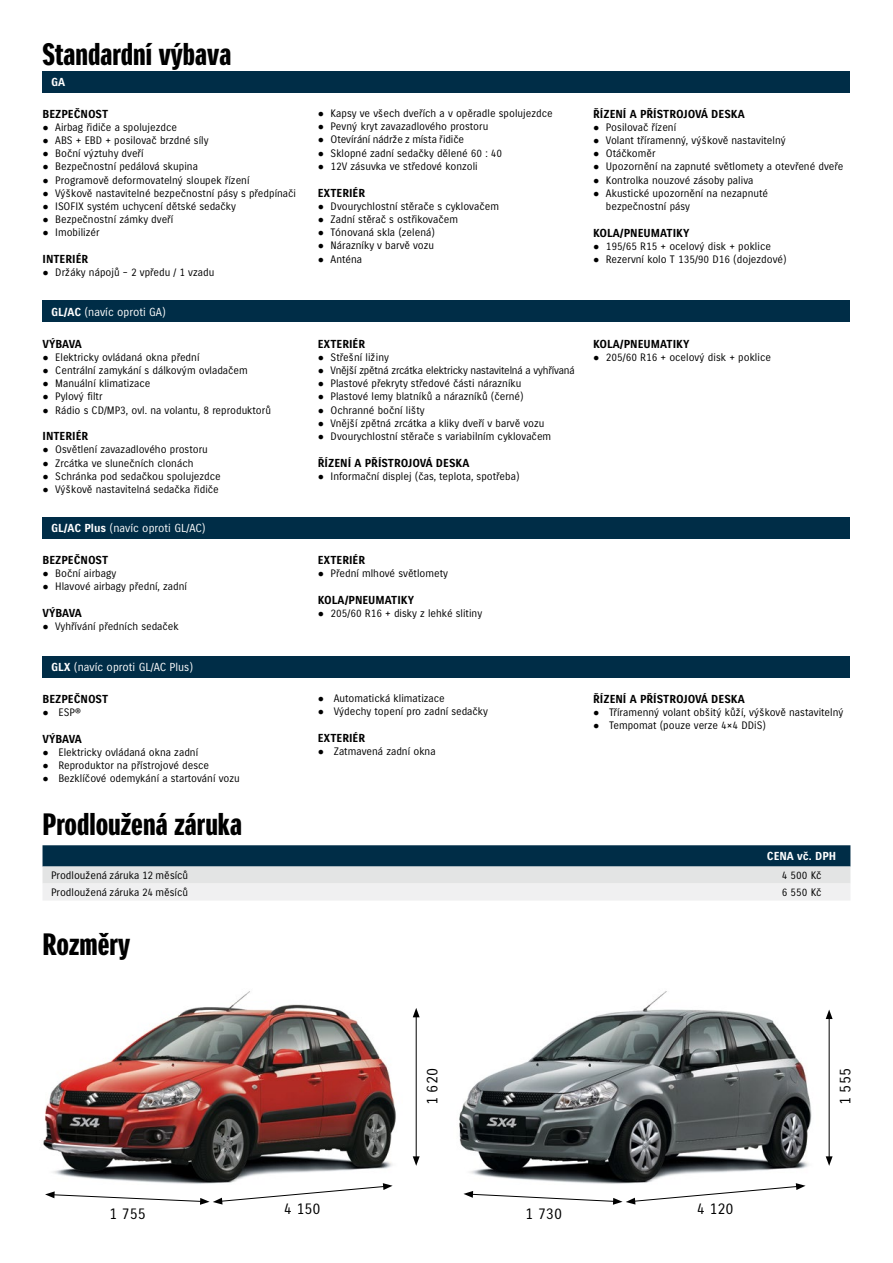
<style>
.page{position:relative;width:893px;height:1263px;background:#fff}
.page>*{position:absolute;margin:0;border:0;box-sizing:border-box;transform-origin:0 0}
.t1{font:30px "Suzuki CE Headline";color:#000}
.t2{font:15px "Suzuki CE";color:#000}
.t3{font:700 11.25px "Suzuki CE";color:#000}
.t4{font:11.25px "Suzuki CE";color:#fff}
.t5{font:700 11.25px "Suzuki CE";color:#fff}
.t6{font:10.5px/13.2px "Suzuki CE";color:#000}
.t7{font:10.5px "Suzuki CE";letter-spacing:-.02em;color:#000}
.s1{font-family:"Arial"}
.s2{font-weight:700}
.s3{font-family:"Suzuki PRO Regular"}
</style>
<div class="page">
<img style="left:43px;top:991px;width:786px;height:195px">
<div style="left:43px;top:71px;width:807px;height:21px;background:#002d47"></div>
<div style="left:43px;top:301px;width:807px;height:21px;background:#002d47"></div>
<div style="left:43px;top:517px;width:807px;height:22px;background:#002d47"></div>
<div style="left:43px;top:656px;width:807px;height:21px;background:#002d47"></div>
<svg style="left:43px;top:845px;width:807px;height:55px"></svg>
<svg style="left:463px;top:1183px;width:342px;height:22px"></svg>
<svg style="left:45px;top:1183px;width:348px;height:22px"></svg>
<hr style="left:829px;top:1017px;width:1px;height:142px;background:#000">
<svg style="left:826px;top:1009px;width:7px;height:10px"></svg>
<svg style="left:826px;top:1156px;width:7px;height:10px"></svg>
<hr style="left:416px;top:1015px;width:1px;height:144px;background:#000">
<svg style="left:413px;top:1008px;width:7px;height:9px"></svg>
<svg style="left:413px;top:1156px;width:7px;height:10px"></svg>
<h1 class="t1" style="left:43px;top:37px;width:190px">Standardní výbava</h1>
<p class="t5" style="left:51px;top:75px;width:16px">GA</p>
<p class="t3" style="left:43px;top:107px;width:67px">BEZPEČNOST</p>
<p class="t6" style="left:43px;top:121px;width:136px"><span class="s1">●</span> Airbag řidiče a spolujezdce</p>
<p class="t6" style="left:43px;top:134px;width:168px"><span class="s1">●</span> ABS + EBD + posilovač brzdné síly</p>
<p class="t6" style="left:43px;top:147px;width:103px"><span class="s1">●</span> Boční výztuhy dveří</p>
<p class="t6" style="left:43px;top:160px;width:157px"><span class="s1">●</span> Bezpečnostní pedálová skupina</p>
<p class="t6" style="left:43px;top:173px;width:209px"><span class="s1">●</span> Programově deformovatelný sloupek řízení</p>
<p class="t6" style="left:43px;top:187px;width:255px"><span class="s1">●</span> Výškově nastavitelné bezpečnostní pásy s předpínači</p>
<p class="t6" style="left:43px;top:200px;width:195px"><span class="s1">●</span> ISOFIX systém uchycení dětské sedačky</p>
<p class="t6" style="left:43px;top:213px;width:132px"><span class="s1">●</span> Bezpečnostní zámky dveří</p>
<p class="t6" style="left:43px;top:226px;width:59px"><span class="s1">●</span> Imobilizér</p>
<p class="t3" style="left:43px;top:253px;width:47px">INTERIÉR</p>
<p class="t6" style="left:43px;top:266px;width:173px"><span class="s1">●</span> Držáky nápojů – 2 vpředu / 1 vzadu</p>
<p class="t4" style="left:51px;top:305px;width:116px"><span class="s2">GL/AC</span> (navíc oproti GA)</p>
<p class="t3" style="left:43px;top:337px;width:41px">VÝBAVA</p>
<p class="t6" style="left:43px;top:351px;width:159px"><span class="s1">●</span> Elektricky ovládaná okna přední</p>
<p class="t6" style="left:43px;top:364px;width:207px"><span class="s1">●</span> Centrální zamykání s dálkovým ovladačem</p>
<p class="t6" style="left:43px;top:377px;width:109px"><span class="s1">●</span> Manuální klimatizace</p>
<p class="t6" style="left:43px;top:390px;width:61px"><span class="s1">●</span> Pylový filtr</p>
<p class="t6" style="left:43px;top:403px;width:230px"><span class="s1">●</span> Rádio s CD/MP3, ovl. na volantu, 8 reproduktorů</p>
<p class="t3" style="left:43px;top:430px;width:47px">INTERIÉR</p>
<p class="t6" style="left:43px;top:443px;width:167px"><span class="s1">●</span> Osvětlení zavazadlového prostoru</p>
<p class="t6" style="left:43px;top:456px;width:152px"><span class="s1">●</span> Zrcátka ve slunečních clonách</p>
<p class="t6" style="left:43px;top:470px;width:180px"><span class="s1">●</span> Schránka pod sedačkou spolujezdce</p>
<p class="t6" style="left:43px;top:483px;width:178px"><span class="s1">●</span> Výškově nastavitelná sedačka řidiče</p>
<p class="t4" style="left:51px;top:522px;width:156px"><span class="s2">GL/AC Plus</span> (navíc oproti GL/AC)</p>
<p class="t3" style="left:43px;top:554px;width:67px">BEZPEČNOST</p>
<p class="t6" style="left:43px;top:567px;width:75px"><span class="s1">●</span> Boční airbagy</p>
<p class="t6" style="left:43px;top:580px;width:146px"><span class="s1">●</span> Hlavové airbagy přední, zadní</p>
<p class="t3" style="left:43px;top:607px;width:41px">VÝBAVA</p>
<p class="t6" style="left:43px;top:620px;width:138px"><span class="s1">●</span> Vyhřívání předních sedaček</p>
<p class="t4" style="left:51px;top:660px;width:144px"><span class="s2">GLX</span> (navíc oproti GL/AC Plus)</p>
<p class="t3" style="left:43px;top:692px;width:67px">BEZPEČNOST</p>
<p class="t6" style="left:43px;top:706px;width:40px"><span class="s1">●</span> ESP®</p>
<p class="t3" style="left:43px;top:732px;width:41px">VÝBAVA</p>
<p class="t6" style="left:43px;top:746px;width:157px"><span class="s1">●</span> Elektricky ovládaná okna zadní</p>
<p class="t6" style="left:43px;top:759px;width:168px"><span class="s1">●</span> Reproduktor na přístrojové desce</p>
<p class="t6" style="left:43px;top:772px;width:199px"><span class="s1">●</span> Bezklíčové odemykání a startování vozu</p>
<h1 class="t1" style="left:43px;top:807px;width:201px">Prodloužená záruka</h1>
<p class="t6" style="left:318px;top:107px;width:236px"><span class="s1">●</span> Kapsy ve všech dveřích a v opěradle spolujezdce</p>
<p class="t6" style="left:318px;top:120px;width:172px"><span class="s1">●</span> Pevný kryt zavazadlového prostoru</p>
<p class="t6" style="left:318px;top:133px;width:148px"><span class="s1">●</span> Otevírání nádrže z místa řidiče</p>
<p class="t6" style="left:318px;top:147px;width:186px"><span class="s1">●</span> Sklopné zadní sedačky dělené 60 : 40</p>
<p class="t6" style="left:318px;top:160px;width:161px"><span class="s1">●</span> 12V zásuvka ve středové konzoli</p>
<p class="t3" style="left:318px;top:186px;width:49px">EXTERIÉR</p>
<p class="t6" style="left:318px;top:200px;width:183px"><span class="s1">●</span> Dvourychlostní stěrače s cyklovačem</p>
<p class="t6" style="left:318px;top:213px;width:142px"><span class="s1">●</span> Zadní stěrač s ostřikovačem</p>
<p class="t6" style="left:318px;top:226px;width:119px"><span class="s1">●</span> Tónovaná skla (zelená)</p>
<p class="t6" style="left:318px;top:239px;width:118px"><span class="s1">●</span> Nárazníky v barvě vozu</p>
<p class="t6" style="left:318px;top:252px;width:46px"><span class="s1">●</span> Anténa</p>
<p class="t3" style="left:593px;top:107px;width:153px">ŘÍZENÍ A PŘÍSTROJOVÁ DESKA</p>
<p class="t6" style="left:593px;top:121px;width:85px"><span class="s1">●</span> Posilovač řízení</p>
<p class="t6" style="left:593px;top:134px;width:195px"><span class="s1">●</span> Volant tříramenný, výškově nastavitelný</p>
<p class="t6" style="left:593px;top:147px;width:64px"><span class="s1">●</span> Otáčkoměr</p>
<p class="t6" style="left:593px;top:160px;width:252px"><span class="s1">●</span> Upozornění na zapnuté světlomety a otevřené dveře</p>
<p class="t6" style="left:593px;top:173px;width:162px"><span class="s1">●</span> Kontrolka nouzové zásoby paliva</p>
<p class="t6" style="left:606px;top:187px;width:164px;text-indent:-13px"><span class="s1">●</span> Akustické upozornění na nezapnuté bezpečnostní pásy</p>
<p class="t3" style="left:593px;top:226px;width:98px">KOLA/PNEUMATIKY</p>
<p class="t6" style="left:593px;top:240px;width:179px"><span class="s1">●</span> 195/65 R15 + ocelový disk + poklice</p>
<p class="t6" style="left:593px;top:253px;width:195px"><span class="s1">●</span> Rezervní kolo T 135/90 D16 (dojezdové)</p>
<p class="t3" style="left:318px;top:337px;width:49px">EXTERIÉR</p>
<p class="t6" style="left:318px;top:351px;width:73px"><span class="s1">●</span> Střešní ližiny</p>
<p class="t7" style="left:318px;top:364px;width:258px"><span class="s1">●</span> Vnější zpětná zrcátka elektricky nastavitelná a vyhřívaná</p>
<p class="t6" style="left:318px;top:377px;width:205px"><span class="s1">●</span> Plastové překryty středové části nárazníku</p>
<p class="t6" style="left:318px;top:390px;width:207px"><span class="s1">●</span> Plastové lemy blatníků a nárazníků (černé)</p>
<p class="t6" style="left:318px;top:403px;width:108px"><span class="s1">●</span> Ochranné boční lišty</p>
<p class="t6" style="left:318px;top:417px;width:228px"><span class="s1">●</span> Vnější zpětná zrcátka a kliky dveří v barvě vozu</p>
<p class="t6" style="left:318px;top:430px;width:235px"><span class="s1">●</span> Dvourychlostní stěrače s variabilním cyklovačem</p>
<p class="t3" style="left:318px;top:456px;width:153px">ŘÍZENÍ A PŘÍSTROJOVÁ DESKA</p>
<p class="t6" style="left:318px;top:470px;width:203px"><span class="s1">●</span> Informační displej (čas, teplota, spotřeba)</p>
<p class="t3" style="left:593px;top:337px;width:98px">KOLA/PNEUMATIKY</p>
<p class="t6" style="left:593px;top:351px;width:179px"><span class="s1">●</span> 205/60 R16 + ocelový disk + poklice</p>
<p class="t3" style="left:318px;top:554px;width:49px">EXTERIÉR</p>
<p class="t6" style="left:318px;top:567px;width:132px"><span class="s1">●</span> Přední mlhové světlomety</p>
<p class="t3" style="left:318px;top:593px;width:98px">KOLA/PNEUMATIKY</p>
<p class="t6" style="left:318px;top:607px;width:166px"><span class="s1">●</span> 205/60 R16 + disky z lehké slitiny</p>
<p class="t6" style="left:318px;top:692px;width:129px"><span class="s1">●</span> Automatická klimatizace</p>
<p class="t6" style="left:318px;top:705px;width:172px"><span class="s1">●</span> Výdechy topení pro zadní sedačky</p>
<p class="t3" style="left:318px;top:731px;width:49px">EXTERIÉR</p>
<p class="t6" style="left:318px;top:745px;width:119px"><span class="s1">●</span> Zatmavená zadní okna</p>
<p class="t3" style="left:593px;top:692px;width:153px">ŘÍZENÍ A PŘÍSTROJOVÁ DESKA</p>
<p class="t6" style="left:593px;top:706px;width:252px"><span class="s1">●</span> Tříramenný volant obšitý kůží, výškově nastavitelný</p>
<p class="t6" style="left:593px;top:719px;width:174px"><span class="s1">●</span> Tempomat (pouze verze 4<span class="s3">×</span>4 DDiS)</p>
<p class="t5" style="left:767px;top:850px;width:71px">CENA vč. DPH</p>
<p class="t6" style="left:51px;top:869px;width:139px">Prodloužená záruka 12 měsíců</p>
<p class="t6" style="left:782px;top:869px;width:41px">4 500 Kč</p>
<p class="t6" style="left:51px;top:886px;width:139px">Prodloužená záruka 24 měsíců</p>
<p class="t6" style="left:782px;top:886px;width:41px">6 550 Kč</p>
<h1 class="t1" style="left:43px;top:927px;width:89px">Rozměry</h1>
<h2 class="t2" style="left:424px;top:1105px;width:38px;rotate:-90deg">1 620</h2>
<h2 class="t2" style="left:284px;top:1200px;width:38px">4 150</h2>
<h2 class="t2" style="left:697px;top:1200px;width:38px">4 120</h2>
<h2 class="t2" style="left:109px;top:1205px;width:38px">1 755</h2>
<h2 class="t2" style="left:525px;top:1205px;width:38px">1 730</h2>
<h2 class="t2" style="left:837px;top:1105px;width:38px;rotate:-90deg">1 555</h2>
</div>
